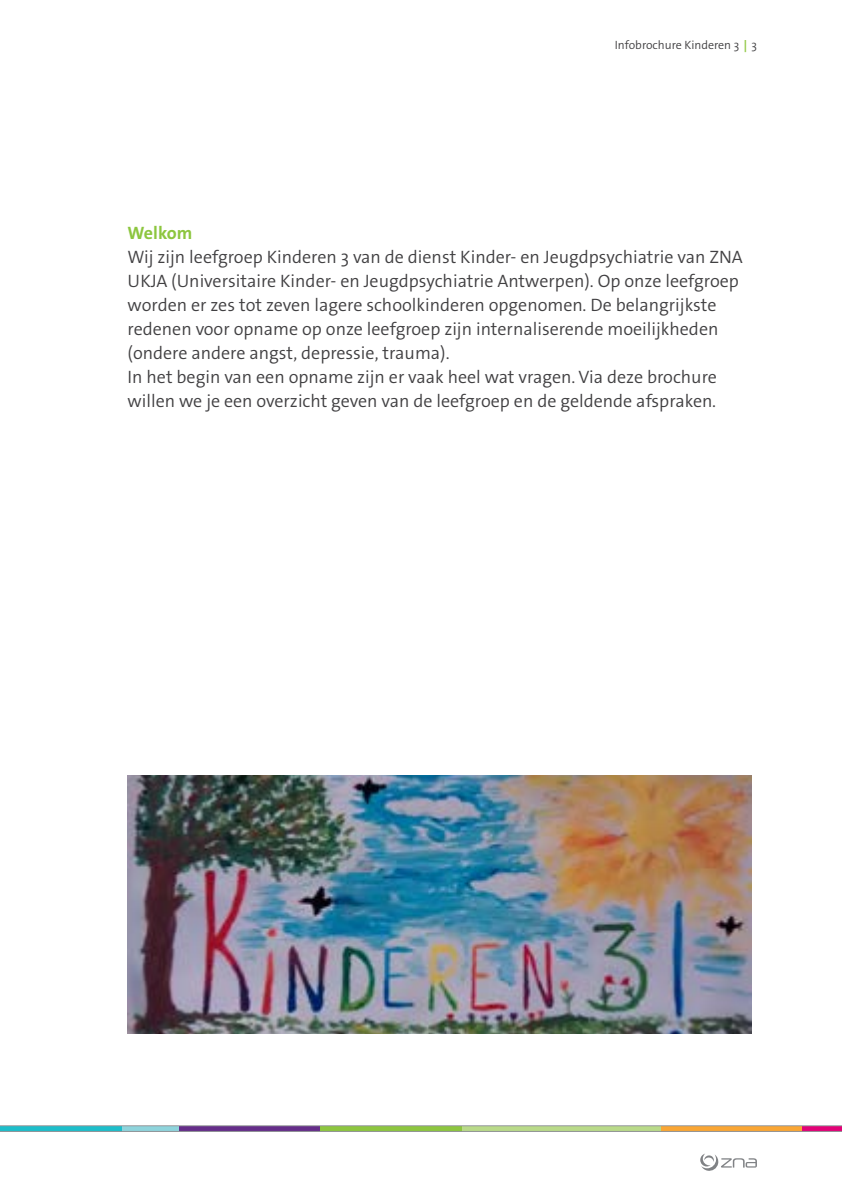
<style>
.page{position:relative;width:842px;height:1191px;background:#fff}
.page>*{position:absolute;margin:0;border:0;box-sizing:border-box;transform-origin:0 0}
.t1{font:300 18px/24px "The Sans Os F";color:#414042}
.t2{font:700 18px "The Sans Os F";color:#8dc63f}
.t3{font:300 12px "The Sans Os F";color:#414042}
.s1{font-weight:700;color:#98cb4f}
</style>
<div class="page">
<svg style="left:0;top:1125px;width:842px;height:6px;background:#9aa387"></svg>
<svg style="left:700px;top:1153px;width:57px;height:18px"></svg>
<img style="left:128px;top:775px;width:623px;height:258px">
<p class="t3" style="left:615px;top:37px;width:144px">Infobrochure Kinderen 3<span class="s1">↕</span>3</p>
<p class="t2" style="left:128px;top:221px;width:66px">Welkom</p>
<p class="t1" style="left:128px;top:245px;width:617px">Wij zijn leefgroep Kinderen 3 van de dienst Kinder- en Jeugdpsychiatrie van ZNA UKJA (Universitaire Kinder- en Jeugdpsychiatrie Antwerpen). Op onze leefgroep worden er zes tot zeven lagere schoolkinderen opgenomen. De belangrijkste redenen voor opname op onze leefgroep zijn internaliserende moeilijkheden (ondere andere angst, depressie, trauma).<br>In het begin van een opname zijn er vaak heel wat vragen. Via deze brochure willen we je een overzicht geven van de leefgroep en de geldende afspraken.</p>
</div>
